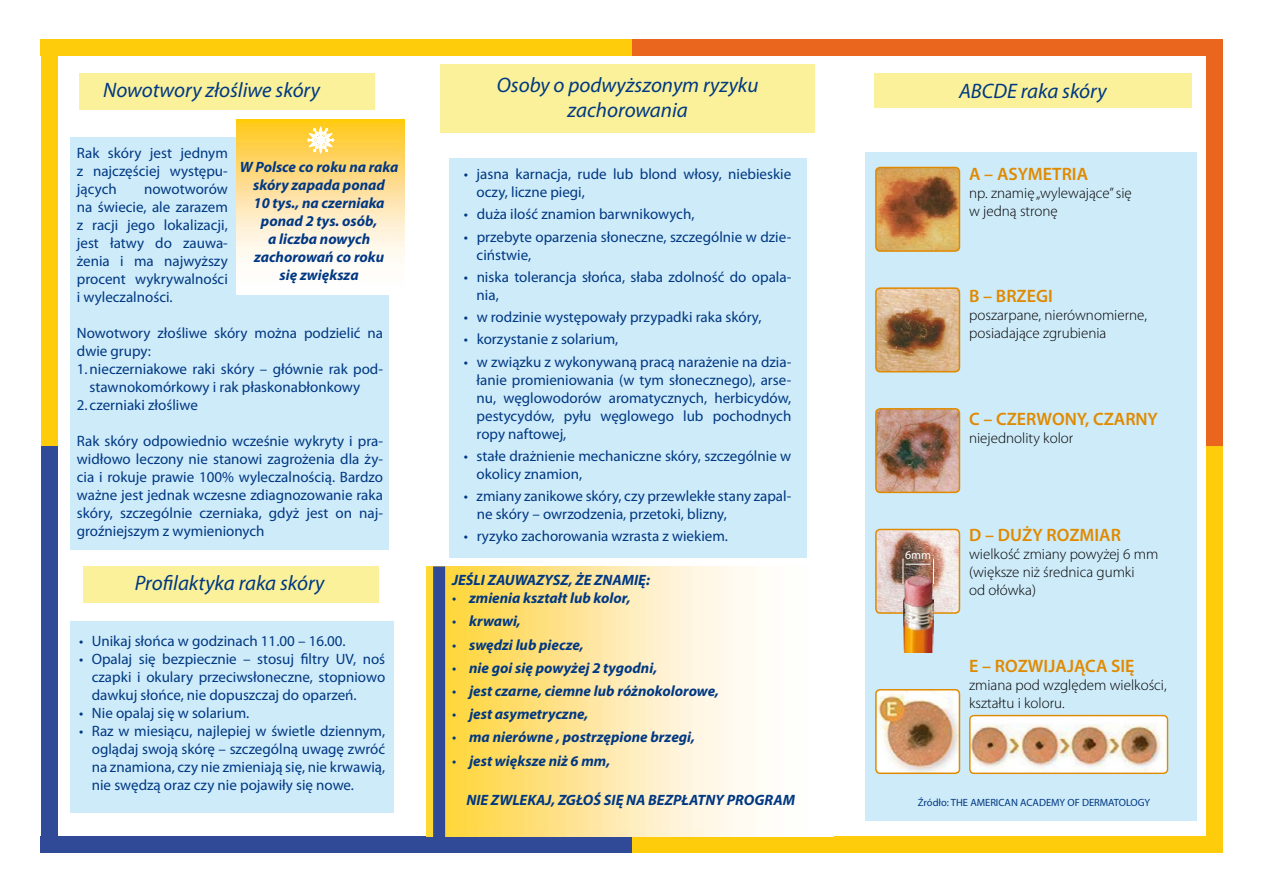
<style>
.page{position:relative;width:1263px;height:893px;background:#fff}
.page>*{position:absolute;margin:0;border:0;box-sizing:border-box;transform-origin:0 0}
.t1{font:italic 21px/25.2px "Myriad Pro";color:#003882;text-align:center}
.t2{font:600 18px "Myriad Pro";color:#e08a00}
.t3{font:15px/18px "Myriad Pro";color:#003882;text-align:justify}
.t4{font:italic 700 15px/18px "Myriad Pro";color:#003882;text-align:center}
.t5{font:300 15px/18px "Myriad Pro";color:#000}
.t6{font:12px "Myriad Pro";color:#fff}
.t7{font:10.5px "Myriad Pro";color:#003882}
.s1{font-style:italic}
.s2{font-weight:400;font-style:normal}
</style>
<div class="page">
<div style="left:620px;top:836px;width:603px;height:17px;background:#fecc0b"></div>
<div style="left:41px;top:836px;width:591px;height:17px;background:#314a97"></div>
<div style="left:620px;top:39px;width:603px;height:17px;background:#ea661e"></div>
<div style="left:41px;top:39px;width:591px;height:17px;background:#fecc0b"></div>
<div style="left:41px;top:39px;width:16px;height:422px;background:#fecc0b"></div>
<div style="left:41px;top:446px;width:16px;height:407px;background:#314a97"></div>
<div style="left:1206px;top:39px;width:17px;height:422px;background:#ea661e"></div>
<div style="left:1206px;top:446px;width:17px;height:407px;background:#fecc0b"></div>
<div style="left:71px;top:137px;width:318px;height:412px;background:#ceebf9"></div>
<div style="left:449px;top:158px;width:357px;height:400px;background:#ceebf9"></div>
<div style="left:866px;top:152px;width:331px;height:669px;background:#ceebf9"></div>
<div style="left:79px;top:73px;width:296px;height:36px;background:#faf19a"></div>
<div style="left:440px;top:65px;width:375px;height:68px;background:#faf19a"></div>
<div style="left:874px;top:73px;width:317px;height:34px;background:#faf19a"></div>
<img style="left:426px;top:566px;width:335px;height:270px">
<div style="left:433px;top:566px;width:12px;height:271px;background:#314a97"></div>
<img style="left:236px;top:120px;width:169px;height:174px">
<svg style="left:308px;top:127px;width:26px;height:26px"></svg>
<div style="left:83px;top:566px;width:296px;height:37px;background:#faf19a"></div>
<div style="left:71px;top:622px;width:323px;height:191px;background:#ceebf9"></div>
<img style="left:876px;top:167px;width:83px;height:82px">
<div style="left:875px;top:167px;width:85px;height:85px;border:2px solid #e08a00;border-radius:4px"></div>
<img style="left:876px;top:290px;width:83px;height:82px">
<div style="left:875px;top:287px;width:85px;height:85px;border:2px solid #e08a00;border-radius:4px"></div>
<img style="left:878px;top:411px;width:79px;height:79px">
<div style="left:875px;top:408px;width:85px;height:85px;border:2px solid #e08a00;border-radius:4px"></div>
<img style="left:878px;top:692px;width:79px;height:79px">
<div style="left:875px;top:689px;width:85px;height:85px;border:2px solid #e08a00;border-radius:4px"></div>
<img style="left:876px;top:529px;width:83px;height:82px">
<div style="left:875px;top:529px;width:85px;height:85px;border:2px solid #e08a00;border-radius:4px"></div>
<img style="left:903px;top:584px;width:31px;height:69px">
<svg style="left:902px;top:559px;width:32px;height:25px"></svg>
<img style="left:971px;top:717px;width:195px;height:55px">
<div style="left:969px;top:715px;width:199px;height:59px;border:1px solid #e08a00;border-radius:4px"></div>
<h1 class="t1" style="left:103px;top:78px;width:218px">Nowotwory złośliwe skóry</h1>
<p class="t3" style="left:77px;top:144px;width:152px">Rak skóry jest jednym z najczęściej występu&shy;jących</p>
<p class="t4" style="left:240px;top:158px;width:160px">W Polsce co roku na raka skóry zapada ponad<br>10 tys., na czerniaka ponad 2 tys. osób,<br>a liczba nowych zachorowań co roku<br>się zwiększa</p>
<p class="t3" style="left:77px;top:180px;width:152px;text-indent:67px">nowotworów na świecie, ale zarazem z racji jego lokalizacji, jest łatwy do zauwa&shy;żenia i ma najwyższy procent wykrywalności i wyleczalności.</p>
<p class="t3" style="left:77px;top:324px;width:308px">Nowotwory złośliwe skóry można podzielić na</p>
<p class="t3" style="left:77px;top:342px;width:76px">dwie grupy:</p>
<p class="t3" style="left:77px;top:360px;width:308px">1.nieczerniakowe raki skóry – głównie rak pod-</p>
<p class="t3" style="left:90px;top:378px;width:272px">stawnokomórkowy i rak płaskonabłonkowy</p>
<p class="t3" style="left:77px;top:396px;width:122px">2. czerniaki złośliwe</p>
<p class="t3" style="left:77px;top:432px;width:308px">Rak skóry odpowiednio wcześnie wykryty i pra&shy;widłowo leczony nie stanowi zagrożenia dla ży&shy;cia i rokuje prawie 100% wyleczalnością. Bardzo ważne jest jednak wczesne zdiagnozowanie raka skóry, szczególnie czerniaka, gdyż jest on naj&shy;groźniejszym z wymienionych</p>
<h1 class="t1" style="left:135px;top:571px;width:191px">Profilaktyka raka skóry</h1>
<p class="t3" style="left:79px;top:633px;width:268px">• Unikaj słońca w godzinach 11.00 – 16.00.</p>
<p class="t3" style="left:92px;top:651px;width:295px;text-indent:-13px">• Opalaj się bezpiecznie – stosuj filtry UV, noś czapki i okulary przeciwsłoneczne, stopniowo dawkuj słońce, nie dopuszczaj do oparzeń.</p>
<p class="t3" style="left:79px;top:705px;width:172px">• Nie opalaj się w solarium.</p>
<p class="t3" style="left:92px;top:723px;width:295px;text-indent:-13px">• Raz w miesiącu, najlepiej w świetle dziennym, oglądaj swoją skórę – szczególną uwagę zwróć na znamiona, czy nie zmieniają się, nie krwawią, nie swędzą oraz czy nie pojawiły się nowe.</p>
<h1 class="t1" style="left:497px;top:73px;width:263px">Osoby o podwyższonym ryzyku zachorowania</h1>
<p class="t3" style="left:477px;top:165px;width:316px;text-indent:-13px"><span class="s1">•</span> jasna karnacja, rude lub blond włosy, niebieskie oczy, liczne piegi,</p>
<p class="t3" style="left:464px;top:206px;width:232px">• duża ilość znamion barwnikowych,</p>
<p class="t3" style="left:477px;top:228px;width:316px;text-indent:-13px">• przebyte oparzenia słoneczne, szczególnie w dzie&shy;ciństwie,</p>
<p class="t3" style="left:477px;top:268px;width:316px;text-indent:-13px">• niska tolerancja słońca, słaba zdolność do opala&shy;nia,</p>
<p class="t3" style="left:464px;top:308px;width:299px">• w rodzinie występowały przypadki raka skóry,</p>
<p class="t3" style="left:464px;top:331px;width:156px">• korzystanie z solarium,</p>
<p class="t3" style="left:477px;top:353px;width:316px;text-indent:-13px">• w związku z wykonywaną pracą narażenie na dzia&shy;łanie promieniowania (w tym słonecznego), arse&shy;nu, węglowodorów aromatycznych, herbicydów, pestycydów, pyłu węglowego lub pochodnych ropy naftowej,</p>
<p class="t3" style="left:477px;top:447px;width:316px;text-indent:-13px">• stałe drażnienie mechaniczne skóry, szczególnie w okolicy znamion,</p>
<p class="t3" style="left:477px;top:487px;width:316px;text-indent:-13px">• zmiany zanikowe skóry, czy przewlekłe stany zapal&shy;ne skóry – owrzodzenia, przetoki, blizny,</p>
<p class="t3" style="left:464px;top:528px;width:266px">• ryzyko zachorowania wzrasta z wiekiem.</p>
<p class="t4" style="left:452px;top:571px;width:199px">JEŚLI ZAUWAZYSZ, ŻE ZNAMIĘ:</p>
<p class="t4" style="left:452px;top:589px;width:180px"><span class="s2">•</span> zmienia kształt lub kolor,</p>
<p class="t4" style="left:452px;top:613px;width:70px"><span class="s2">•</span> krwawi,</p>
<p class="t4" style="left:452px;top:636px;width:133px"><span class="s2">•</span> swędzi lub piecze,</p>
<p class="t4" style="left:452px;top:659px;width:207px"><span class="s2">•</span> nie goi się powyżej 2 tygodni,</p>
<p class="t4" style="left:452px;top:682px;width:268px"><span class="s2">•</span> jest czarne, ciemne lub różnokolorowe,</p>
<p class="t4" style="left:452px;top:705px;width:138px"><span class="s2">•</span> jest asymetryczne,</p>
<p class="t4" style="left:452px;top:728px;width:245px"><span class="s2">•</span> ma nierówne , postrzępione brzegi,</p>
<p class="t4" style="left:452px;top:752px;width:160px"><span class="s2">•</span> jest większe niż 6 mm,</p>
<p class="t4" style="left:466px;top:791px;width:330px">NIE ZWLEKAJ, ZGŁOŚ SIĘ NA BEZPŁATNY PROGRAM</p>
<h1 class="t1" style="left:959px;top:78px;width:149px">ABCDE raka skóry</h1>
<p class="t2" style="left:969px;top:164px;width:120px">A – ASYMETRIA</p>
<p class="t5" style="left:969px;top:184px;width:164px">np. znamię „wylewające” się w jedną stronę</p>
<p class="t2" style="left:969px;top:286px;width:85px">B – BRZEGI</p>
<p class="t5" style="left:969px;top:306px;width:179px">poszarpane, nierównomierne, posiadające zgrubienia</p>
<p class="t6" style="left:905px;top:548px;width:28px">6mm</p>
<p class="t2" style="left:969px;top:409px;width:190px">C – CZERWONY, CZARNY</p>
<p class="t5" style="left:969px;top:429px;width:106px">niejednolity kolor</p>
<p class="t2" style="left:969px;top:525px;width:153px">D – DUŻY ROZMIAR</p>
<p class="t5" style="left:969px;top:545px;width:191px">wielkość zmiany powyżej 6 mm (większe niż średnica gumki<br>od ołówka)</p>
<p class="t2" style="left:969px;top:656px;width:167px">E – ROZWIJAJĄCA SIĘ</p>
<p class="t5" style="left:969px;top:676px;width:199px">zmiana pod względem wielkości, kształtu i koloru.</p>
<p class="t7" style="left:918px;top:797px;width:234px">Źródło: THE AMERICAN ACADEMY OF DERMATOLOGY</p>
</div>
